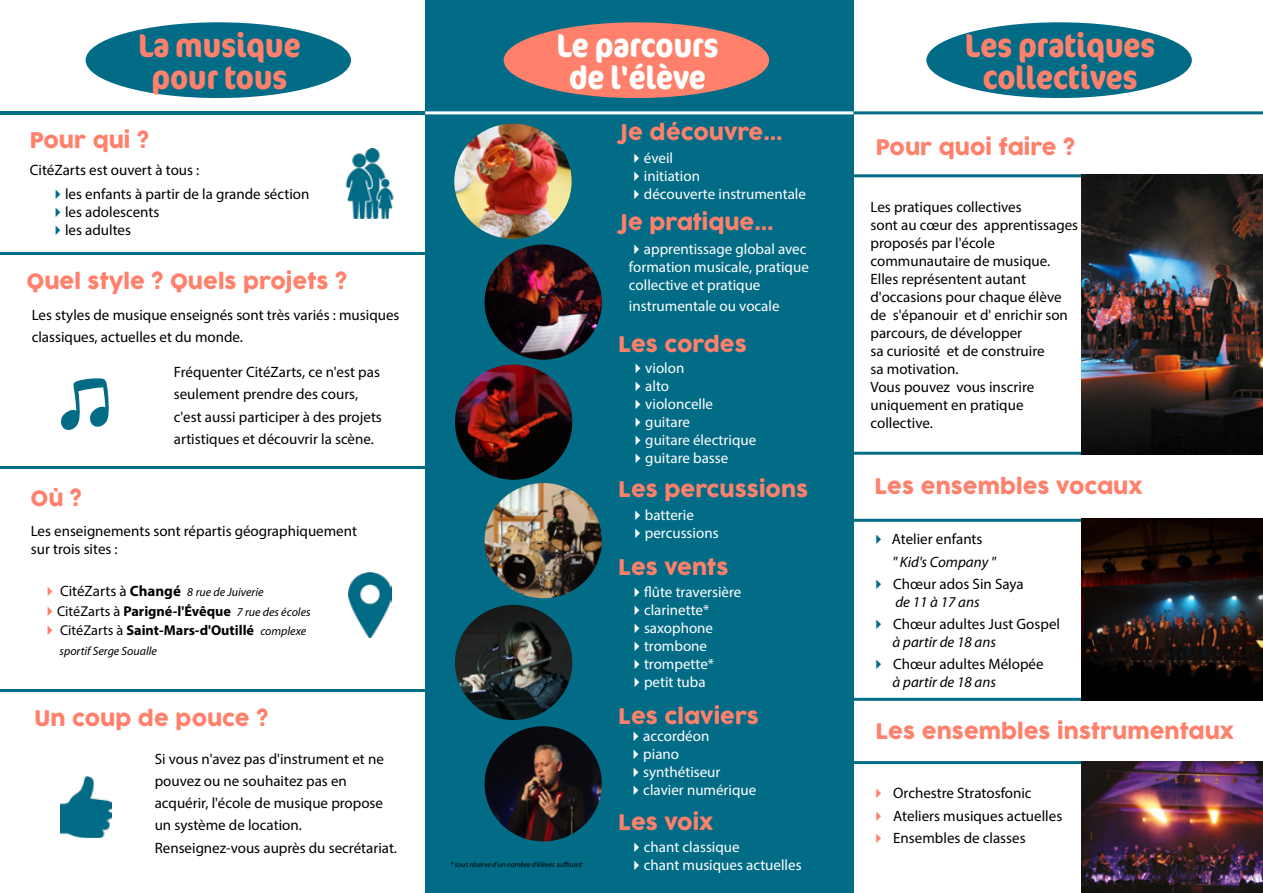
<style>
.page{position:relative;width:1263px;height:893px;background:#fff}
.page>*{position:absolute;margin:0;border:0;box-sizing:border-box;transform-origin:0 0}
.t1{font:700 condensed 33px/31.5px "Cocon Pro";color:#ff806b;text-align:center}
.t2{font:700 condensed 33px/31.5px "Cocon Pro";color:#fff;text-align:center}
.t3{font:21px "COCOGOOSE";color:#ff806b}
.t4{font:15px/18px "Myriad Pro";color:#000}
.t5{font:15px/18px "Myriad Pro";color:#fff}
.t6{font:700 14.25px "Myriad Pro";color:#000}
.t7{font:italic 12px "Myriad Pro";color:#000}
.t8{font:italic 7.5px "Myriad Pro";color:#000}
.s1{color:#026c87}
.s2{color:#ff806b}
.s3{font-style:normal;font-size:15px}
.s4{font-weight:700;font-style:normal;font-size:15px}
.s5{font-weight:400}
.s6{font-weight:400;font-style:italic;font-size:12px}
.s7{font-style:italic}
</style>
<div class="page">
<div style="left:425px;top:0;width:428px;height:893px;background:#026c87"></div>
<div style="left:86px;top:22px;width:265px;height:76px;background:#026c87;border-radius:50%"></div>
<div style="left:926px;top:22px;width:266px;height:76px;background:#026c87;border-radius:50%"></div>
<div style="left:504px;top:22px;width:265px;height:76px;background:#ff806b;border-radius:50%"></div>
<img style="left:345px;top:149px;width:49px;height:69px">
<svg style="left:61px;top:378px;width:48px;height:52px"></svg>
<img style="left:348px;top:572px;width:43px;height:65px">
<img style="left:60px;top:776px;width:52px;height:61px">
<div style="left:850px;top:174px;width:250px;height:281px;border:3px solid #026c87"></div>
<div style="left:851px;top:519px;width:249px;height:182px;border:3px solid #026c87"></div>
<svg style="left:853px;top:761px;width:229px;height:132px"></svg>
<img style="left:1082px;top:519px;width:181px;height:182px">
<img style="left:1082px;top:174px;width:181px;height:281px">
<img style="left:1082px;top:761px;width:181px;height:132px">
<hr style="left:0;top:253px;width:425px;height:2px;background:#026c87">
<hr style="left:0;top:466px;width:425px;height:3px;background:#026c87">
<hr style="left:0;top:689px;width:426px;height:2px;background:#026c87">
<hr style="left:0;top:111px;width:425px;height:3px;background:#026c87">
<svg style="left:853px;top:111px;width:410px;height:3px"></svg>
<img style="left:454px;top:124px;width:118px;height:115px">
<img style="left:484px;top:726px;width:118px;height:115px">
<img style="left:484px;top:483px;width:118px;height:115px">
<img style="left:455px;top:605px;width:117px;height:115px">
<img style="left:455px;top:365px;width:117px;height:115px">
<img style="left:484px;top:244px;width:118px;height:116px">
<div style="left:425px;top:111px;width:428px;height:3px;border:2px solid #fff"></div>
<h1 class="t1" style="left:138px;top:29px;width:164px">La musique pour tous</h1>
<h1 class="t1" style="left:965px;top:29px;width:192px">Les pratiques collectives</h1>
<h1 class="t2" style="left:556px;top:29px;width:164px">Le parcours de l'élève</h1>
<h2 class="t3" style="left:30px;top:125px;width:121px">Pour qui ?</h2>
<p class="t4" style="left:30px;top:161px;width:171px">CitéZarts est ouvert à tous :</p>
<p class="t4" style="left:50px;top:185px;width:261px"><span class="s1">✔</span>les enfants à partir de la grande séction</p>
<p class="t4" style="left:50px;top:203px;width:111px"><span class="s1">✔</span>les adolescents</p>
<p class="t4" style="left:50px;top:221px;width:82px"><span class="s1">✔</span>les adultes</p>
<h2 class="t3" style="left:27px;top:265px;width:322px">Quel style ? Quels projets ?</h2>
<p class="t4" style="left:32px;top:304px;width:369px;line-height:22.2px">Les styles de musique enseignés sont très variés : musiques classiques, actuelles et du monde.</p>
<h2 class="t3" style="left:31px;top:482px;width:53px">Où ?</h2>
<p class="t4" style="left:174px;top:361px;width:210px;line-height:22.2px">Fréquenter CitéZarts, ce n'est pas seulement prendre des cours, c'est aussi participer à des projets artistiques et découvrir la scène.</p>
<p class="t4" style="left:31px;top:522px;width:328px">Les enseignements sont répartis géographiquement sur trois sites :</p>
<p class="t7" style="left:42px;top:585px;width:223px"><span class="s2">✔</span> <span class="s3">CitéZarts à</span> <span class="s4">Changé</span> 8 rue de Juiverie</p>
<p class="t6" style="left:42px;top:601px;width:270px"><span class="s2">✔</span><span class="s5">CitéZarts à</span> Parigné-l'Évêque <span class="s6">7 rue des écoles</span></p>
<p class="t6" style="left:42px;top:621px;width:266px"><span class="s2">✔</span> <span class="s5">CitéZarts à</span> Saint-Mars-d'Outillé <span class="s6">complexe</span></p>
<p class="t7" style="left:60px;top:643px;width:99px">sportif Serge Soualle</p>
<h2 class="t3" style="left:34px;top:703px;width:236px">Un coup de pouce ?</h2>
<p class="t4" style="left:155px;top:747px;width:244px;line-height:22.2px">Si vous n'avez pas d'instrument et ne pouvez ou ne souhaitez pas en acquérir, l'école de musique propose un système de location.<br>Renseignez-vous auprès du secrétariat.</p>
<p class="t8" style="left:450px;top:860px;width:133px">* sous réserve d'un nombre d'élèves suffisant</p>
<h2 class="t3" style="left:619px;top:117px;width:166px">Je découvre...</h2>
<p class="t5" style="left:629px;top:149px;width:46px">✔éveil</p>
<p class="t5" style="left:629px;top:167px;width:73px">✔initiation</p>
<p class="t5" style="left:629px;top:185px;width:178px">✔découverte instrumentale</p>
<h2 class="t3" style="left:619px;top:207px;width:157px">Je pratique...</h2>
<p class="t5" style="left:629px;top:240px;width:181px">✔apprentissage global avec formation musicale, pratique collective et pratique</p>
<p class="t5" style="left:629px;top:297px;width:152px">instrumentale ou vocale</p>
<h2 class="t3" style="left:619px;top:328px;width:130px">Les cordes</h2>
<p class="t5" style="left:630px;top:359px;width:56px">✔violon</p>
<p class="t5" style="left:630px;top:377px;width:40px">✔alto</p>
<p class="t5" style="left:630px;top:395px;width:84px">✔violoncelle</p>
<p class="t5" style="left:630px;top:413px;width:61px">✔guitare</p>
<p class="t5" style="left:630px;top:431px;width:127px">✔guitare électrique</p>
<p class="t5" style="left:630px;top:449px;width:99px">✔guitare basse</p>
<h2 class="t3" style="left:619px;top:474px;width:191px">Les percussions</h2>
<p class="t5" style="left:630px;top:506px;width:66px">✔batterie</p>
<p class="t5" style="left:630px;top:524px;width:90px">✔percussions</p>
<h2 class="t3" style="left:619px;top:551px;width:111px">Les vents</h2>
<p class="t5" style="left:629px;top:582px;width:114px">✔flûte traversière</p>
<p class="t5" style="left:629px;top:600px;width:82px">✔clarinette*</p>
<p class="t5" style="left:629px;top:618px;width:86px">✔saxophone</p>
<p class="t5" style="left:629px;top:636px;width:80px">✔trombone</p>
<p class="t5" style="left:629px;top:654px;width:87px">✔trompette*</p>
<p class="t5" style="left:629px;top:672px;width:78px">✔petit tuba</p>
<h2 class="t3" style="left:619px;top:701px;width:142px">Les claviers</h2>
<p class="t5" style="left:628px;top:727px;width:83px">✔accordéon</p>
<p class="t5" style="left:628px;top:745px;width:52px">✔piano</p>
<p class="t5" style="left:628px;top:763px;width:94px">✔synthétiseur</p>
<p class="t5" style="left:628px;top:781px;width:130px">✔clavier numérique</p>
<h2 class="t3" style="left:619px;top:806px;width:96px">Les voix</h2>
<p class="t5" style="left:629px;top:837px;width:112px">✔chant classique</p>
<p class="t5" style="left:629px;top:855px;width:174px">✔chant musiques actuelles</p>
<h2 class="t3" style="left:876px;top:132px;width:201px">Pour quoi faire ?</h2>
<p class="t4" style="left:870px;top:198px;width:209px">Les pratiques collectives<br>sont au cœur des apprentissages proposés par l'école communautaire de musique.<br>Elles représentent autant d'occasions pour chaque élève de s'épanouir et d' enrichir son parcours, de développer<br>sa curiosité et de construire<br>sa motivation.<br>Vous pouvez vous inscrire uniquement en pratique collective.</p>
<h2 class="t3" style="left:875px;top:471px;width:269px">Les ensembles vocaux</h2>
<p class="t4" style="left:893px;top:528px;width:104px;line-height:22.2px;text-indent:-22px"><span class="s1">✔</span> Atelier enfants<br><span class="s7">" Kid's Company "</span></p>
<p class="t4" style="left:895px;top:574px;width:130px;text-indent:-25px"><span class="s1">✔</span> Chœur ados Sin Saya <span class="s7">de 11 à 17 ans</span></p>
<p class="t4" style="left:893px;top:615px;width:169px;text-indent:-22px"><span class="s1">✔</span> Chœur adultes Just Gospel <span class="s7">à partir de 18 ans</span></p>
<p class="t4" style="left:893px;top:655px;width:152px;text-indent:-22px"><span class="s1">✔</span> Chœur adultes Mélopée <span class="s7">à partir de 18 ans</span></p>
<h2 class="t3" style="left:876px;top:716px;width:360px">Les ensembles instrumentaux</h2>
<p class="t4" style="left:871px;top:784px;width:162px"><span class="s2">✔</span> Orchestre Stratosfonic</p>
<p class="t4" style="left:871px;top:806px;width:193px"><span class="s2">✔</span> Ateliers musiques actuelles</p>
<p class="t4" style="left:871px;top:828px;width:156px"><span class="s2">✔</span> Ensembles de classes</p>
</div>
